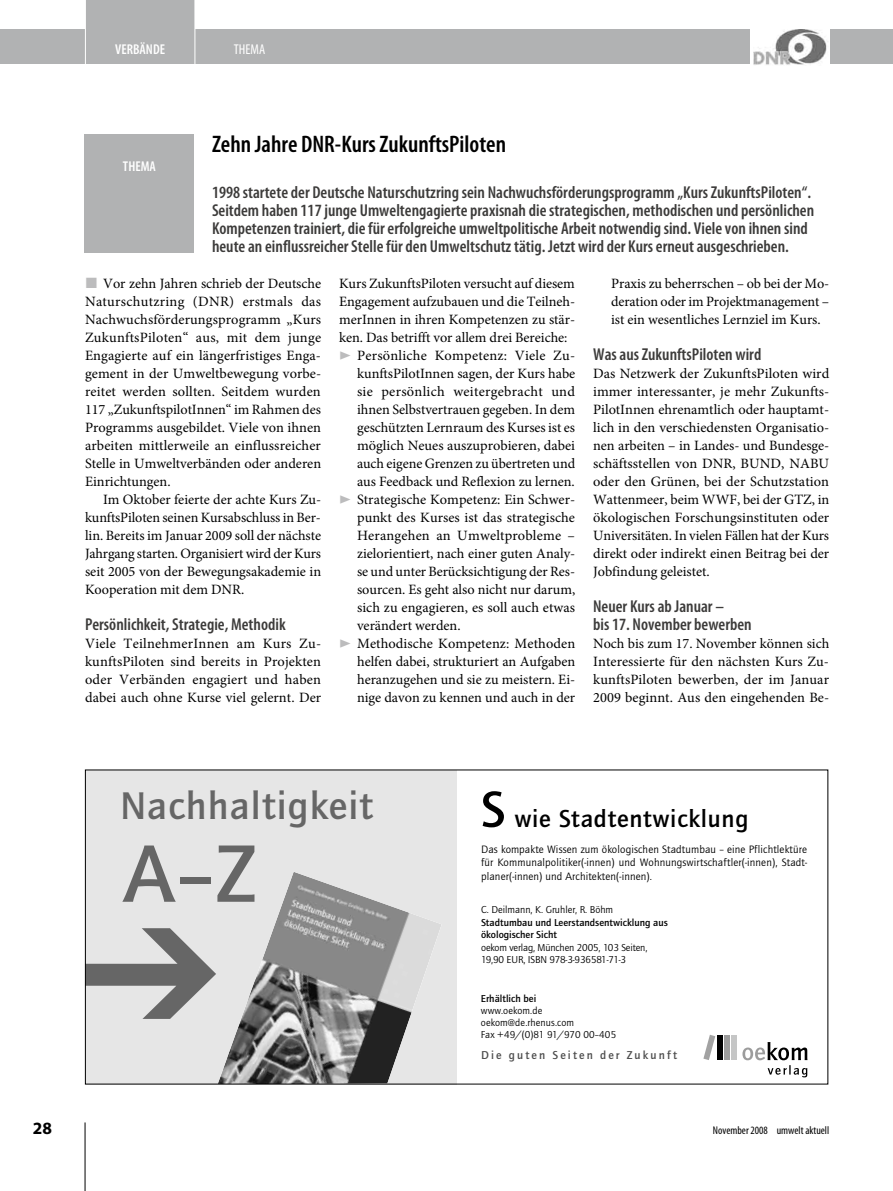
<style>
.page{position:relative;width:893px;height:1191px;background:#fff}
.page>*{position:absolute;margin:0;border:0;box-sizing:border-box;transform-origin:0 0}
.t1{font:700 84.3px "Quay Itc T";color:#666}
.t2{font:700 39.9px "Quay Itc T";letter-spacing:.03em;color:#666}
.t3{font:700 25.2px "Quay Itc T";letter-spacing:.03em;color:#000}
.t4{font:600 condensed 24px "Myriad Pro";color:#000}
.t5{font:600 condensed 17.25px/18px "Myriad Pro";color:#3c3b3a}
.t6{font:700 17.25px "Myriad Pro";color:#000}
.t7{font:14.25px/18px "Minion Pro";color:#000;text-align:justify}
.t8{font:14.25px "Minion Pro";letter-spacing:.02em;color:#000}
.t9{font:600 condensed 14.25px "Myriad Pro";color:#fff}
.t10{font:condensed 14.25px "Myriad Pro";color:#fff}
.t11{font:700 11.85px "Quay Itc T";letter-spacing:.175em;color:#4d4d4d}
.t12{font:condensed 11.25px "Myriad Pro";color:#000}
.t13{font:11.1px/13.4px "Quay Itc T";letter-spacing:.01em;color:#000;text-align:justify}
.t14{font:10.35px/12.6px "Quay Itc T";letter-spacing:-.01em;color:#000}
.t15{font:700 10.35px/12.6px "Quay Itc T";color:#000}
.t16{font:10.35px/11.9px "Quay Itc T";letter-spacing:.01em;color:#000}
.s1{font-size:51.75px}
</style>
<div class="page">
<hr style="left:85px;top:1122px;width:1px;height:69px;background:#000">
<div style="left:0;top:30px;width:750px;height:34px;background:#b1b2b3"></div>
<div style="left:829px;top:30px;width:64px;height:34px;background:#b1b2b3"></div>
<img style="left:754px;top:29px;width:74px;height:36px">
<div style="left:86px;top:0;width:109px;height:64px;background:#b1b2b3"></div>
<hr style="left:85px;top:0;width:1px;height:72px;background:#fff">
<hr style="left:195px;top:0;width:1px;height:72px;background:#fff">
<div style="left:85px;top:134px;width:109px;height:119px;background:#b1b2b3"></div>
<div style="left:85px;top:769px;width:372px;height:315px;background:#e6e6e6"></div>
<svg style="left:87px;top:928px;width:129px;height:91px"></svg>
<div style="left:731px;top:1035px;width:5px;height:25px;background:#c5c6c6"></div>
<div style="left:724px;top:1035px;width:5px;height:25px;background:#9c9c9c"></div>
<div style="left:717px;top:1035px;width:5px;height:25px;background:#000"></div>
<svg style="left:703px;top:1035px;width:12px;height:25px"></svg>
<svg style="left:742px;top:1042px;width:65px;height:35px"></svg>
<img style="left:218px;top:872px;width:223px;height:210px">
<p class="t9" style="left:115px;top:40px;width:51px">verbände</p>
<p class="t10" style="left:234px;top:41px;width:33px">Thema</p>
<p class="t9" style="left:123px;top:157px;width:26px">thema</p>
<h3 class="t4" style="left:212px;top:129px;width:296px">Zehn Jahre DNR-Kurs ZukunftsPiloten</h3>
<p class="t5" style="left:212px;top:183px;width:604px">1998 startete der Deutsche Naturschutzring sein Nachwuchsförderungsprogramm „Kurs ZukunftsPiloten“.<br>Seitdem haben 117 junge Umweltengagierte praxisnah die strategischen, methodischen und persönlichen Kompetenzen trainiert, die für erfolgreiche umweltpolitische Arbeit notwendig sind. Viele von ihnen sind heute an einflussreicher Stelle für den Umweltschutz tätig. Jetzt wird der Kurs erneut ausgeschrieben.</p>
<p class="t7" style="left:85px;top:275px;width:238px;text-indent:18px">Vor zehn Jahren schrieb der Deutsche Naturschutzring (DNR) erstmals das Nachwuchsförderungsprogramm „Kurs ZukunftsPiloten“ aus, mit dem junge Engagierte auf ein längerfristiges Enga&shy;gement in der Umweltbewegung vorbe&shy;reitet werden sollten. Seitdem wurden 117 „ZukunftspilotInnen“ im Rahmen des Programms ausgebildet. Viele von ihnen arbeiten mittlerweile an einflussreicher Stelle in Umweltverbänden oder anderen Einrichtungen.</p>
<p class="t7" style="left:85px;top:491px;width:238px;text-indent:18px">Im Oktober feierte der achte Kurs Zu&shy;kunftsPiloten seinen Kursabschluss in Ber&shy;lin. Bereits im Januar 2009 soll der nächste Jahrgang starten. Organisiert wird der Kurs seit 2005 von der Bewegungsakademie in Kooperation mit dem DNR.</p>
<p class="t5" style="left:85px;top:615px;width:202px">Persönlichkeit, Strategie, Methodik</p>
<p class="t7" style="left:85px;top:635px;width:238px">Viele TeilnehmerInnen am Kurs Zu&shy;kunftsPiloten sind bereits in Projekten oder Verbänden engagiert und haben dabei auch ohne Kurse viel gelernt. Der</p>
<p class="t7" style="left:339px;top:275px;width:237px">Kurs ZukunftsPiloten versucht auf diesem</p>
<p class="t7" style="left:339px;top:293px;width:238px">Engagement aufzubauen und die Teilneh-</p>
<p class="t7" style="left:339px;top:311px;width:238px">merInnen in ihren Kompetenzen zu stär-</p>
<p class="t7" style="left:339px;top:329px;width:230px">ken. Das betrifft vor allem drei Bereiche:</p>
<p class="t7" style="left:357px;top:347px;width:220px">Persönliche Kompetenz: Viele Zu-</p>
<p class="t7" style="left:357px;top:365px;width:220px">kunftsPilotInnen sagen, der Kurs habe</p>
<p class="t8" style="left:357px;top:382px;width:219px">sie persönlich weitergebracht und</p>
<p class="t7" style="left:357px;top:401px;width:219px">ihnen Selbstvertrauen gegeben. In dem</p>
<p class="t7" style="left:357px;top:419px;width:220px">geschützten Lernraum des Kurses ist es</p>
<p class="t7" style="left:357px;top:437px;width:220px">möglich Neues auszuprobieren, dabei</p>
<p class="t7" style="left:357px;top:455px;width:220px">auch eigene Grenzen zu übertreten und</p>
<p class="t7" style="left:357px;top:473px;width:219px">aus Feedback und Reflexion zu lernen.</p>
<p class="t7" style="left:357px;top:491px;width:220px">Strategische Kompetenz: Ein Schwer-</p>
<p class="t7" style="left:357px;top:509px;width:219px">punkt des Kurses ist das strategische</p>
<p class="t7" style="left:357px;top:527px;width:220px">Herangehen an Umweltprobleme –</p>
<p class="t7" style="left:357px;top:545px;width:220px">zielorientiert, nach einer guten Analy-</p>
<p class="t7" style="left:357px;top:563px;width:219px">se und unter Berücksichtigung der Res-</p>
<p class="t7" style="left:357px;top:581px;width:220px">sourcen. Es geht also nicht nur darum,</p>
<p class="t7" style="left:357px;top:599px;width:219px">sich zu engagieren, es soll auch etwas</p>
<p class="t7" style="left:357px;top:617px;width:105px">verändert werden.</p>
<p class="t7" style="left:357px;top:635px;width:220px">Methodische Kompetenz: Methoden</p>
<p class="t7" style="left:357px;top:653px;width:220px">helfen dabei, strukturiert an Aufgaben</p>
<p class="t7" style="left:357px;top:671px;width:220px">heranzugehen und sie zu meistern. Ei-</p>
<p class="t7" style="left:357px;top:689px;width:220px">nige davon zu kennen und auch in der</p>
<p class="t7" style="left:611px;top:275px;width:220px">Praxis zu beherrschen – ob bei der Mo&shy;deration oder im Projektmanagement – ist ein wesentliches Lernziel im Kurs.</p>
<p class="t5" style="left:593px;top:345px;width:170px">Was aus ZukunftsPiloten wird</p>
<p class="t7" style="left:593px;top:365px;width:238px">Das Netzwerk der ZukunftsPiloten wird immer interessanter, je mehr Zukunfts-PilotInnen ehrenamtlich oder hauptamt&shy;lich in den verschiedensten Organisatio&shy;nen arbeiten – in Landes- und Bundesge&shy;schäftsstellen von DNR, BUND, NABU oder den Grünen, bei der Schutzstation Wattenmeer, beim WWF, bei der GTZ, in ökologischen Forschungsinstituten oder Universitäten. In vielen Fällen hat der Kurs direkt oder indirekt einen Beitrag bei der Jobfindung geleistet.</p>
<p class="t5" style="left:593px;top:597px;width:160px">Neuer Kurs ab Januar –<br>bis 17. November bewerben</p>
<p class="t7" style="left:593px;top:635px;width:238px">Noch bis zum 17. November können sich Interessierte für den nächsten Kurs Zu&shy;kunftsPiloten bewerben, der im Januar 2009 beginnt. Aus den eingehenden Be-</p>
<h2 class="t2" style="left:120px;top:783px;width:254px">Nachhaltigkeit</h2>
<h1 class="t1" style="left:123px;top:826px;width:134px">A–Z</h1>
<h3 class="t3" style="left:480px;top:804px;width:269px"><span class="s1">S</span> wie Stadtentwicklung</h3>
<p class="t13" style="left:481px;top:842px;width:327px">Das kompakte Wissen zum ökologischen Stadtumbau – eine Pflichtlektüre für Kommunalpolitiker(-innen) und Wohnungswirtschaftler(-innen), Stadt&shy;planer(-innen) und Architekten(-innen).</p>
<p class="t14" style="left:481px;top:903px;width:134px">C. Deilmann, K. Gruhler, R. Böhm</p>
<p class="t15" style="left:481px;top:915px;width:188px">Stadtumbau und Leerstandsentwicklung aus ökologischer Sicht</p>
<p class="t14" style="left:481px;top:941px;width:168px">oekom verlag, München 2005, 103 Seiten,<br>19,90 EUR, ISBN 978-3-936581-71-3</p>
<p class="t15" style="left:481px;top:992px;width:57px">Erhältlich bei</p>
<p class="t16" style="left:481px;top:1004px;width:137px">www.oekom.de oekom@de.rhenus.com<br>Fax +49/(0)81 91/970 00–405</p>
<p class="t11" style="left:481px;top:1048px;width:197px">Die guten Seiten der Zukunft</p>
<p class="t6" style="left:33px;top:1117px;width:21px">28</p>
<p class="t12" style="left:713px;top:1123px;width:118px">November 2008 umwelt aktuell</p>
</div>
